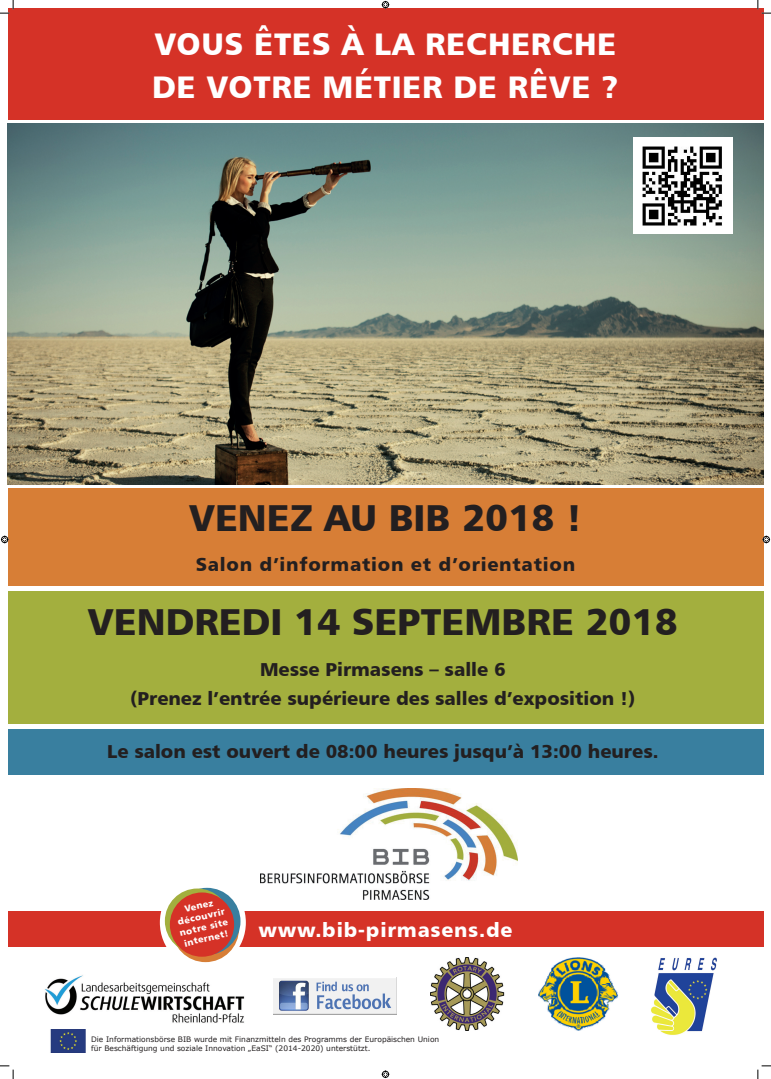
<style>
.page{position:relative;width:771px;height:1079px;background:#fff}
.page>*{position:absolute;margin:0;border:0;box-sizing:border-box;transform-origin:0 0}
.t1{font:37.5px "Humanist 777 BT Black B";color:#231f20}
.t2{font:31.25px/43.8px "Humanist 777 BT Black B";letter-spacing:.02em;color:#fff}
.t3{font:20px "Humanist 777 BT Black B";letter-spacing:.04em;color:#fff}
.t4{font:18.75px/29.4px "Humanist 777 BT Black B";color:#231f20;text-align:center}
.t5{font:18.75px "Humanist 777 BT Black B";letter-spacing:.04em;color:#231f20}
.t6{font:9.19px/11.2px "Humanist 777 BT Black B";color:#fff;text-align:center}
.t7{font:7.5px/9px "Verdana";color:#231f20}
</style>
<div class="page">
<img style="left:8px;top:123px;width:755px;height:361px">
<div style="left:8px;top:489px;width:755px;height:97px;background:#d77e36"></div>
<img style="left:261px;top:788px;width:256px;height:111px">
<div style="left:8px;top:729px;width:755px;height:46px;background:#397f9f"></div>
<div style="left:8px;top:8px;width:755px;height:111px;background:#d53227"></div>
<div style="left:8px;top:591px;width:755px;height:133px;background:#a3af3e"></div>
<img style="left:633px;top:137px;width:99px;height:97px">
<img style="left:45px;top:975px;width:200px;height:48px">
<img style="left:430px;top:957px;width:75px;height:74px">
<img style="left:538px;top:957px;width:81px;height:74px">
<img style="left:273px;top:978px;width:123px;height:36px">
<img style="left:651px;top:957px;width:66px;height:78px">
<img style="left:50px;top:1029px;width:36px;height:23px">
<div style="left:8px;top:911px;width:755px;height:36px;background:#d53227"></div>
<div style="left:160px;top:876px;width:86px;height:92px;background:#fff;border-radius:50%"></div>
<svg style="left:172px;top:895px;width:67px;height:67px"></svg>
<div style="left:173px;top:888px;width:67px;height:67px;background:#397f9f;border-radius:50%"></div>
<svg style="left:165px;top:888px;width:65px;height:65px"></svg>
<div style="left:170px;top:892px;width:64px;height:64px;background:#d53227;border-radius:50%"></div>
<svg style="left:0;top:0;width:14px;height:14px"></svg>
<svg style="left:0;top:1065px;width:14px;height:14px"></svg>
<svg style="left:757px;top:0;width:13px;height:14px"></svg>
<svg style="left:757px;top:1065px;width:13px;height:14px"></svg>
<svg style="left:381px;top:1px;width:8px;height:7px"></svg>
<svg style="left:381px;top:1070px;width:8px;height:8px"></svg>
<svg style="left:1px;top:536px;width:7px;height:7px"></svg>
<svg style="left:762px;top:536px;width:7px;height:7px"></svg>
<h2 class="t2" style="left:152px;top:21px;width:468px">VOUS ÊTES À LA RECHERCHE<br>DE VOTRE MÉTIER DE RÊVE ?</h2>
<h1 class="t1" style="left:189px;top:493px;width:395px">VENEZ AU BIB 2018 !</h1>
<h3 class="t5" style="left:196px;top:552px;width:381px">Salon d’information et d’orientation</h3>
<h1 class="t1" style="left:88px;top:597px;width:591px">VENDREDI 14 SEPTEMBRE 2018</h1>
<h3 class="t4" style="left:130px;top:654px;width:506px">Messe Pirmasens – salle 6<br>(Prenez l’entrée supérieure des salles d’exposition !)</h3>
<h3 class="t4" style="left:107px;top:736px;width:552px">Le salon est ouvert de 08:00 heures jusqu’à 13:00 heures.</h3>
<p class="t6" style="left:173px;top:905px;width:51px;rotate:-13deg">Venez découvrir notre site internet!</p>
<h3 class="t3" style="left:258px;top:916px;width:255px">www.bib-pirmasens.de</h3>
<p class="t7" style="left:91px;top:1035px;width:349px">Die Informationsbörse BIB wurde mit Finanzmitteln des Programms der Europäischen Union für Beschäftigung und soziale Innovation „EaSI“ (2014-2020) unterstützt.</p>
</div>
